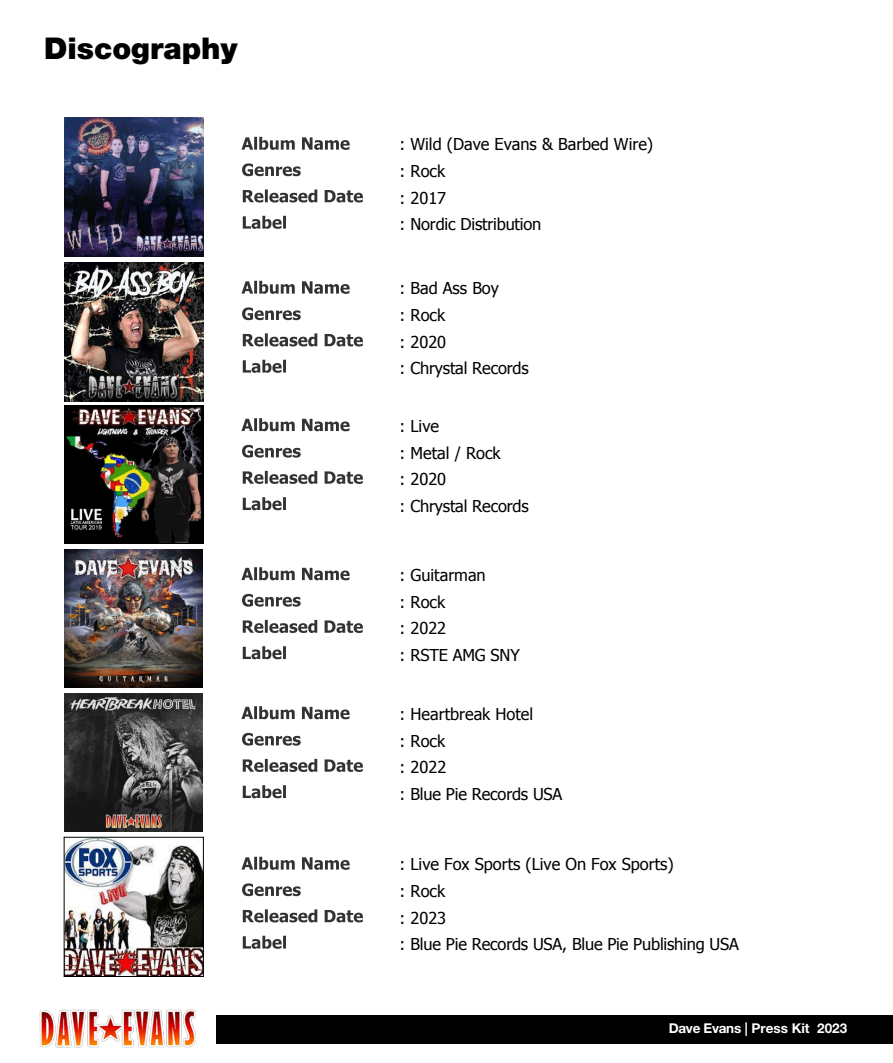
<style>
.page{position:relative;width:893px;height:1063px;background:#fff}
.page>*{position:absolute;margin:0;border:0;box-sizing:border-box;transform-origin:0 0}
.t1{font:900 30px "Helvetica Neue LT Std";color:#000}
.t2{font:16.35px/26.8px "Tahoma";color:#000}
.t3{font:700 13.5px "Helvetica Neue LT Std";color:#fff}
</style>
<div class="page">
<div style="left:217px;top:1015px;width:676px;height:28px;background:#000"></div>
<img style="left:39px;top:1009px;width:157px;height:39px">
<img style="left:64px;top:549px;width:139px;height:139px">
<svg style="left:241px;top:567px;width:109px;height:13px"></svg>
<svg style="left:242px;top:594px;width:59px;height:13px"></svg>
<svg style="left:243px;top:620px;width:120px;height:13px"></svg>
<svg style="left:243px;top:646px;width:43px;height:13px"></svg>
<img style="left:64px;top:693px;width:138px;height:138px">
<svg style="left:241px;top:706px;width:109px;height:13px"></svg>
<svg style="left:242px;top:733px;width:59px;height:13px"></svg>
<svg style="left:243px;top:759px;width:120px;height:13px"></svg>
<svg style="left:243px;top:785px;width:43px;height:13px"></svg>
<img style="left:64px;top:405px;width:139px;height:139px">
<svg style="left:241px;top:418px;width:109px;height:13px"></svg>
<svg style="left:242px;top:445px;width:59px;height:13px"></svg>
<svg style="left:243px;top:471px;width:120px;height:13px"></svg>
<svg style="left:243px;top:497px;width:43px;height:13px"></svg>
<img style="left:64px;top:262px;width:139px;height:139px">
<svg style="left:241px;top:281px;width:109px;height:13px"></svg>
<svg style="left:242px;top:307px;width:59px;height:13px"></svg>
<svg style="left:243px;top:333px;width:120px;height:14px"></svg>
<svg style="left:243px;top:360px;width:43px;height:13px"></svg>
<img style="left:64px;top:117px;width:139px;height:140px">
<svg style="left:241px;top:137px;width:109px;height:13px"></svg>
<svg style="left:242px;top:163px;width:59px;height:13px"></svg>
<svg style="left:243px;top:189px;width:120px;height:14px"></svg>
<svg style="left:243px;top:216px;width:43px;height:13px"></svg>
<img style="left:66px;top:839px;width:136px;height:136px">
<svg style="left:241px;top:857px;width:109px;height:13px"></svg>
<svg style="left:242px;top:883px;width:59px;height:13px"></svg>
<svg style="left:243px;top:909px;width:120px;height:13px"></svg>
<svg style="left:243px;top:936px;width:43px;height:13px"></svg>
<div style="left:64px;top:837px;width:140px;height:140px;border:1px solid #000"></div>
<h1 class="t1" style="left:44px;top:31px;width:195px">Discography</h1>
<p class="t2" style="left:400px;top:130px;width:255px">: Wild (Dave Evans &amp; Barbed Wire) : Rock<br>: 2017<br>: Nordic Distribution</p>
<p class="t2" style="left:400px;top:274px;width:131px">: Bad Ass Boy<br>: Rock<br>: 2020<br>: Chrystal Records</p>
<p class="t2" style="left:400px;top:412px;width:131px">: Live<br>: Metal / Rock<br>: 2020<br>: Chrystal Records</p>
<p class="t2" style="left:400px;top:561px;width:122px">: Guitarman<br>: Rock<br>: 2022<br>: RSTE AMG SNY</p>
<p class="t2" style="left:400px;top:700px;width:164px">: Heartbreak Hotel<br>: Rock<br>: 2022<br>: Blue Pie Records USA</p>
<p class="t2" style="left:400px;top:850px;width:341px">: Live Fox Sports (Live On Fox Sports)<br>: Rock<br>: 2023<br>: Blue Pie Records USA, Blue Pie Publishing USA</p>
<p class="t3" style="left:669px;top:1020px;width:180px">Dave Evans | Press Kit 2023</p>
</div>
